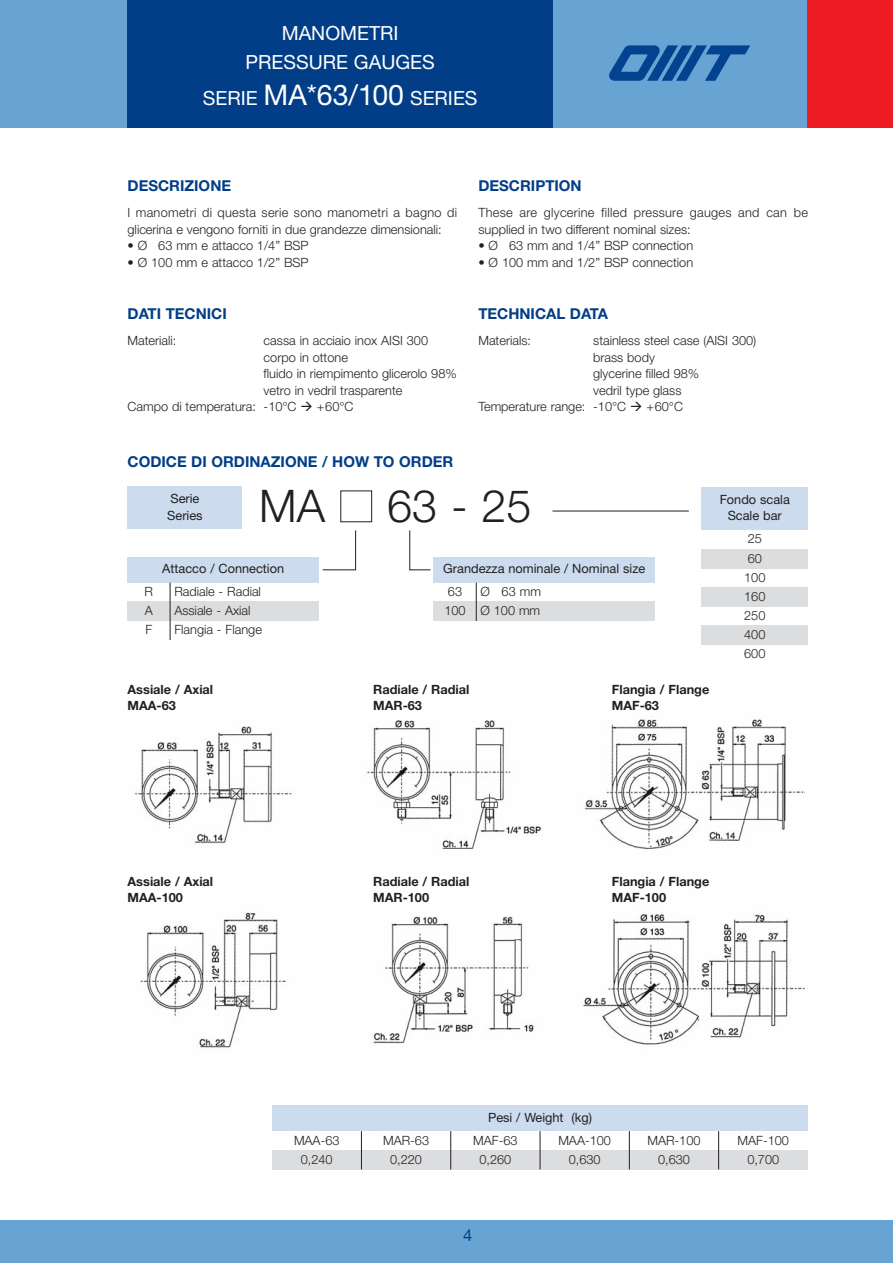
<style>
.page{position:relative;width:893px;height:1263px;background:#fff}
.page>*{position:absolute;margin:0;border:0;box-sizing:border-box;transform-origin:0 0}
.t1{font:300 45px "Helvetica Neue";color:#231f20}
.t2{font:19.5px/29.5px "Helvetica Neue";color:#fff;text-align:center}
.t3{font:16.5px "Helvetica Neue";color:#023e88}
.t4{font:700 15px "Helvetica Neue";color:#023e88}
.t5{font:300 12.75px/19.2px "Helvetica Neue";color:#231f20;text-align:center}
.t6{font:700 12.75px/15.8px "Helvetica Neue";color:#231f20}
.t7{font:12.75px/16.5px "Helvetica Neue";color:#231f20;text-align:center}
.t8{font:300 12.75px/16.5px "Helvetica Neue";letter-spacing:.02em;color:#231f20}
.s1{font-size:28.5px}
</style>
<div class="page">
<div style="left:0;top:0;width:893px;height:128px;background:#68a4d3"></div>
<svg style="left:609px;top:45px;width:141px;height:36px"></svg>
<div style="left:128px;top:0;width:425px;height:128px;background:#023e88"></div>
<div style="left:808px;top:0;width:85px;height:128px;background:#ed1c24"></div>
<div style="left:0;top:1220px;width:893px;height:43px;background:#68a4d3"></div>
<img style="left:134px;top:719px;width:671px;height:329px">
<div style="left:128px;top:602px;width:191px;height:19px;background:#dcddde"></div>
<div style="left:128px;top:557px;width:191px;height:26px;background:#ccdcee"></div>
<hr style="left:170px;top:583px;width:1px;height:57px;background:#231f20">
<div style="left:272px;top:1150px;width:536px;height:19px;background:#dcddde"></div>
<div style="left:272px;top:1106px;width:536px;height:25px;background:#ccdcee"></div>
<hr style="left:361px;top:1131px;width:1px;height:38px;background:#231f20">
<hr style="left:450px;top:1131px;width:1px;height:38px;background:#231f20">
<hr style="left:540px;top:1131px;width:1px;height:38px;background:#231f20">
<hr style="left:629px;top:1131px;width:1px;height:38px;background:#231f20">
<hr style="left:718px;top:1131px;width:1px;height:38px;background:#231f20">
<div style="left:434px;top:602px;width:221px;height:19px;background:#dcddde"></div>
<div style="left:434px;top:557px;width:221px;height:26px;background:#ccdcee"></div>
<hr style="left:476px;top:583px;width:1px;height:38px;background:#231f20">
<div style="left:702px;top:549px;width:106px;height:19px;background:#dcddde"></div>
<div style="left:702px;top:587px;width:106px;height:20px;background:#dcddde"></div>
<div style="left:702px;top:626px;width:106px;height:19px;background:#dcddde"></div>
<div style="left:702px;top:487px;width:106px;height:43px;background:#ccdcee"></div>
<svg style="left:409px;top:530px;width:22px;height:40px"></svg>
<svg style="left:322px;top:530px;width:34px;height:40px"></svg>
<hr style="left:552px;top:511px;width:137px;height:1px;background:#231f20">
<hr style="left:892px;top:0;width:1px;height:128px;background:#68a4d3">
<div style="left:128px;top:486px;width:114px;height:43px;background:#ccdcee"></div>
<h2 class="t2" style="left:245px;top:20px;width:191px">MANOMETRI<br>PRESSURE GAUGES</h2>
<h2 class="t2" style="left:203px;top:85px;width:276px">SERIE <span class="s1">MA*63/100</span> SERIES</h2>
<p class="t4" style="left:128px;top:180px;width:105px">DESCRIZIONE</p>
<p class="t4" style="left:478px;top:180px;width:105px">DESCRIPTION</p>
<p class="t5" style="left:128px;top:206px;width:331px;line-height:16.5px;text-align:left">I manometri di questa serie sono manometri a bagno di glicerina e vengono forniti in due grandezze dimensionali:</p>
<p class="t5" style="left:128px;top:238px;width:183px">• Ø 63 mm e attacco 1/4” BSP</p>
<p class="t5" style="left:128px;top:254px;width:183px">• Ø 100 mm e attacco 1/2” BSP</p>
<p class="t8" style="left:478px;top:206px;width:331px">These are glycerine filled pressure gauges and can be supplied in two different nominal sizes:</p>
<p class="t5" style="left:478px;top:238px;width:216px">• Ø 63 mm and 1/4” BSP connection</p>
<p class="t5" style="left:478px;top:254px;width:216px">• Ø 100 mm and 1/2” BSP connection</p>
<p class="t4" style="left:128px;top:308px;width:101px">DATI TECNICI</p>
<p class="t4" style="left:478px;top:308px;width:131px">TECHNICAL DATA</p>
<p class="t5" style="left:128px;top:332px;width:50px">Materiali:</p>
<p class="t5" style="left:264px;top:332px;width:166px">cassa in acciaio inox AISI 300</p>
<p class="t5" style="left:264px;top:349px;width:86px">corpo in ottone</p>
<p class="t5" style="left:264px;top:365px;width:195px">fluido in riempimento glicerolo 98%</p>
<p class="t5" style="left:264px;top:382px;width:140px">vetro in vedril trasparente</p>
<p class="t5" style="left:128px;top:398px;width:171px">Campo di temperatura: -10°C</p>
<p class="t5" style="left:317px;top:398px;width:38px">+60°C</p>
<p class="t5" style="left:478px;top:332px;width:54px">Materials:</p>
<p class="t5" style="left:593px;top:332px;width:165px">stainless steel case (AISI 300)</p>
<p class="t5" style="left:593px;top:349px;width:63px">brass body</p>
<p class="t5" style="left:593px;top:365px;width:107px">glycerine filled 98%</p>
<p class="t5" style="left:593px;top:382px;width:90px">vedril type glass</p>
<p class="t5" style="left:478px;top:398px;width:149px">Temperature range: -10°C</p>
<p class="t5" style="left:646px;top:398px;width:38px">+60°C</p>
<p class="t4" style="left:128px;top:457px;width:327px">CODICE DI ORDINAZIONE / HOW TO ORDER</p>
<h1 class="t1" style="left:259px;top:490px;width:67px">MA</h1>
<h1 class="t1" style="left:387px;top:490px;width:146px">63 - 25</h1>
<p class="t7" style="left:167px;top:491px;width:37px;text-align:left">Serie<br>Series</p>
<p class="t7" style="left:162px;top:562px;width:123px">Attacco / Connection</p>
<p class="t5" style="left:145px;top:583px;width:10px;text-align:justify">R A F</p>
<p class="t5" style="left:174px;top:583px;width:89px;text-align:left">Radiale - Radial<br>Assiale - Axial<br>Flangia - Flange</p>
<p class="t7" style="left:443px;top:562px;width:204px">Grandezza nominale / Nominal size</p>
<p class="t5" style="left:444px;top:583px;width:23px;text-align:left">63<br>100</p>
<p class="t5" style="left:480px;top:583px;width:62px;text-align:left">Ø 63 mm<br>Ø 100 mm</p>
<p class="t6" style="left:128px;top:683px;width:87px">Assiale / Axial<br>MAA-63</p>
<p class="t6" style="left:373px;top:683px;width:98px">Radiale / Radial<br>MAR-63</p>
<p class="t6" style="left:612px;top:683px;width:99px">Flangia / Flange<br>MAF-63</p>
<p class="t7" style="left:720px;top:492px;width:72px">Fondo scala<br>Scale bar</p>
<p class="t5" style="left:744px;top:530px;width:23px;text-align:left">25<br>60<br>100<br>160<br>250<br>400<br>600</p>
<p class="t6" style="left:128px;top:875px;width:87px">Assiale / Axial<br>MAA-100</p>
<p class="t6" style="left:373px;top:875px;width:98px">Radiale / Radial<br>MAR-100</p>
<p class="t6" style="left:612px;top:875px;width:99px">Flangia / Flange<br>MAF-100</p>
<p class="t7" style="left:488px;top:1110px;width:105px">Pesi / Weight (kg)</p>
<p class="t5" style="left:294px;top:1131px;width:47px">MAA-63<br>0,240</p>
<p class="t5" style="left:383px;top:1131px;width:48px">MAR-63<br>0,220</p>
<p class="t5" style="left:473px;top:1131px;width:46px">MAF-63<br>0,260</p>
<p class="t5" style="left:558px;top:1131px;width:54px">MAA-100<br>0,630</p>
<p class="t5" style="left:647px;top:1131px;width:55px">MAR-100<br>0,630</p>
<p class="t5" style="left:737px;top:1131px;width:53px">MAF-100<br>0,700</p>
<p class="t3" style="left:463px;top:1229px;width:11px">4</p>
</div>
